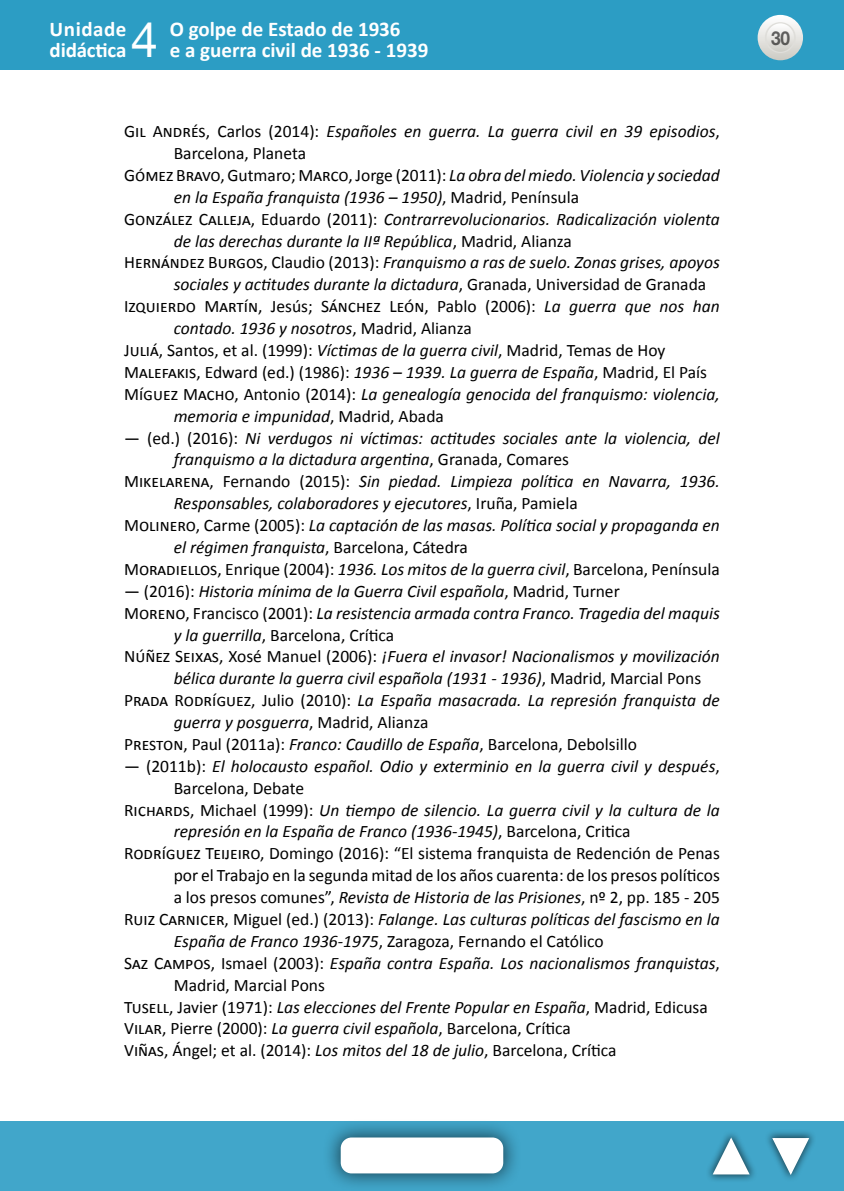
<style>
.page{position:relative;width:844px;height:1191px;background:#fff}
.page>*{position:absolute;margin:0;border:0;box-sizing:border-box;transform-origin:0 0}
.t1{font:49px "Helvetica Neue";color:#fff}
.t2{font:700 21px/21px "Calibri";color:#fff}
.t3{font:700 19.25px "Helvetica Neue";color:#000;scale:.9 1}
.BiblioGraFia{font:italic 17.5px/21.9px "Calibri";color:#000}
.BiblioGraFia-2{font:17.5px/21.9px "Calibri";color:#000}
.s1{font-style:normal}
.s2{font-style:italic}
</style>
<div class="page">
<div style="left:0;top:1121px;width:843px;height:70px;background:#41a6ca"></div>
<div style="left:322px;top:1119px;width:200px;height:72px;background:#000;opacity:.6"></div>
<div style="left:340px;top:1137px;width:163px;height:36px;background:#fff;border-radius:11px"></div>
<div style="left:704px;top:1130px;width:53px;height:53px;background:#000;opacity:.6"></div>
<svg style="left:711px;top:1137px;width:39px;height:38px"></svg>
<div style="left:764px;top:1129px;width:52px;height:52px;background:#000;opacity:.6"></div>
<svg style="left:770px;top:1137px;width:40px;height:38px"></svg>
<div style="left:0;top:0;width:843px;height:69px;background:#2c9dc4"></div>
<svg style="left:757px;top:15px;width:45px;height:45px"></svg>
<svg style="left:765px;top:23px;width:29px;height:29px"></svg>
<div style="left:764px;top:22px;width:31px;height:31px;border:1px solid #dfdeda;border-radius:50%"></div>
<p class="t2" style="left:50px;top:19px;width:78px">Unidade didáctica</p>
<h1 class="t1" style="left:131px;top:5px;width:29px">4</h1>
<p class="t2" style="left:170px;top:19px;width:260px">O golpe de Estado de 1936<br>e a guerra civil de 1936 - 1939</p>
<p class="BiblioGraFia" style="left:174px;top:120px;width:547px;text-indent:-50px"><span class="s1">Gil Andrés, Carlos (2014):</span> Españoles en guerra. La guerra civil en 39 episodios<span class="s1">,<br>Barcelona, Planeta</span></p>
<p class="BiblioGraFia" style="left:174px;top:163px;width:547px;text-indent:-50px"><span class="s1">Gómez Bravo, Gutmaro; Marco, Jorge (2011):</span> La obra del miedo. Violencia y sociedad en la España franquista (1936 – 1950)<span class="s1">, Madrid, Península</span></p>
<p class="BiblioGraFia" style="left:174px;top:207px;width:547px;text-indent:-50px"><span class="s1">González Calleja, Eduardo (2011):</span> Contrarrevolucionarios. Radicalización violenta de las derechas durante la IIª República<span class="s1">, Madrid, Alianza</span></p>
<p class="BiblioGraFia" style="left:174px;top:251px;width:547px;text-indent:-50px"><span class="s1">Hernández Burgos, Claudio (2013):</span> Franquismo a ras de suelo. Zonas grises, apoyos sociales y actitudes durante la dictadura<span class="s1">, Granada, Universidad de Granada</span></p>
<p class="BiblioGraFia-2" style="left:174px;top:295px;width:547px;text-indent:-50px">Izquierdo Martín, Jesús; Sánchez León, Pablo (2006): <span class="s2">La guerra que nos han contado. 1936 y nosotros</span>, Madrid, Alianza</p>
<p class="BiblioGraFia-2" style="left:124px;top:339px;width:543px">Juliá, Santos, et al. (1999): <span class="s2">Víctimas de la guerra civil</span>, Madrid, Temas de Hoy</p>
<p class="BiblioGraFia-2" style="left:124px;top:361px;width:584px">Malefakis, Edward (ed.) (1986): <span class="s2">1936 – 1939. La guerra de España</span>, Madrid, El País</p>
<p class="BiblioGraFia" style="left:174px;top:382px;width:547px;text-indent:-50px"><span class="s1">Míguez Macho, Antonio (2014):</span> La genealogía genocida del franquismo: violencia, memoria e impunidad<span class="s1">, Madrid, Abada</span></p>
<p class="BiblioGraFia" style="left:174px;top:426px;width:547px;text-indent:-50px"><span class="s1">— (ed.) (2016):</span> Ni verdugos ni víctimas: actitudes sociales ante la violencia, del franquismo a la dictadura argentina<span class="s1">, Granada, Comares</span></p>
<p class="BiblioGraFia" style="left:174px;top:470px;width:547px;text-indent:-50px"><span class="s1">Mikelarena, Fernando (2015):</span> Sin piedad. Limpieza política en Navarra, 1936.<br>Responsables, colaboradores y ejecutores<span class="s1">, Iruña, Pamiela</span></p>
<p class="BiblioGraFia" style="left:174px;top:513px;width:547px;text-indent:-50px"><span class="s1">Molinero, Carme (2005):</span> La captación de las masas. Política social y propaganda en el régimen franquista<span class="s1">, Barcelona, Cátedra</span></p>
<p class="BiblioGraFia-2" style="left:124px;top:558px;width:597px">Moradiellos, Enrique (2004): <span class="s2">1936. Los mitos de la guerra civil</span>, Barcelona, Península</p>
<p class="BiblioGraFia" style="left:124px;top:579px;width:497px"><span class="s1">— (2016):</span> Historia mínima de la Guerra Civil española<span class="s1">, Madrid, Turner</span></p>
<p class="BiblioGraFia" style="left:174px;top:601px;width:547px;text-indent:-50px"><span class="s1">Moreno, Francisco (2001):</span> La resistencia armada contra Franco. Tragedia del maquis y la guerrilla<span class="s1">, Barcelona, Crítica</span></p>
<p class="BiblioGraFia" style="left:174px;top:645px;width:547px;text-indent:-50px"><span class="s1">Núñez Seixas, Xosé Manuel (2006):</span> ¡Fuera el invasor! Nacionalismos y movilización bélica durante la guerra civil española (1931 - 1936)<span class="s1">, Madrid, Marcial Pons</span></p>
<p class="BiblioGraFia" style="left:174px;top:688px;width:547px;text-indent:-50px"><span class="s1">Prada Rodríguez, Julio (2010):</span> La España masacrada. La represión franquista de guerra y posguerra<span class="s1">, Madrid, Alianza</span></p>
<p class="BiblioGraFia-2" style="left:124px;top:733px;width:514px">Preston, Paul (2011a): <span class="s2">Franco: Caudillo de España</span>, Barcelona, Debolsillo</p>
<p class="BiblioGraFia" style="left:174px;top:754px;width:547px;text-indent:-50px"><span class="s1">— (2011b):</span> El holocausto español. Odio y exterminio en la guerra civil y después<span class="s1">,<br>Barcelona, Debate</span></p>
<p class="BiblioGraFia" style="left:174px;top:798px;width:547px;text-indent:-50px"><span class="s1">Richards, Michael (1999):</span> Un tiempo de silencio. La guerra civil y la cultura de la represión en la España de Franco (1936-1945)<span class="s1">, Barcelona, Critica</span></p>
<p class="BiblioGraFia-2" style="left:174px;top:842px;width:547px;text-align:justify;text-indent:-50px">Rodríguez Teijeiro, Domingo (2016): “El sistema franquista de Redención de Penas por el Trabajo en la segunda mitad de los años cuarenta: de los presos políticos a los presos comunes”, <span class="s2">Revista de Historia de las Prisiones</span>, nº 2, pp. 185 - 205</p>
<p class="BiblioGraFia" style="left:174px;top:907px;width:547px;text-indent:-50px"><span class="s1">Ruiz Carnicer, Miguel (ed.) (2013):</span> Falange. Las culturas políticas del fascismo en la<br>España de Franco 1936-1975<span class="s1">, Zaragoza, Fernando el Cató lico</span></p>
<p class="BiblioGraFia" style="left:174px;top:951px;width:547px;text-indent:-50px"><span class="s1">Saz Campos, Ismael (2003):</span> España contra España. Los nacionalismos franquistas<span class="s1">,<br>Madrid, Marcial Pons</span></p>
<p class="BiblioGraFia" style="left:124px;top:995px;width:585px"><span class="s1">Tusell, Javier (1971):</span> Las elecciones del Frente Popular en España<span class="s1">, Madrid, Edicusa</span></p>
<p class="BiblioGraFia-2" style="left:124px;top:1017px;width:448px">Vilar, Pierre (2000): <span class="s2">La guerra civil española</span>, Barcelona, Crítica</p>
<p class="BiblioGraFia-2" style="left:124px;top:1039px;width:494px">Viñas, Ángel; et al. (2014): <span class="s2">Los mitos del 18 de julio</span>, Barcelona, Crítica</p>
<p class="t3" style="left:770px;top:26px;width:23px">30</p>
</div>
